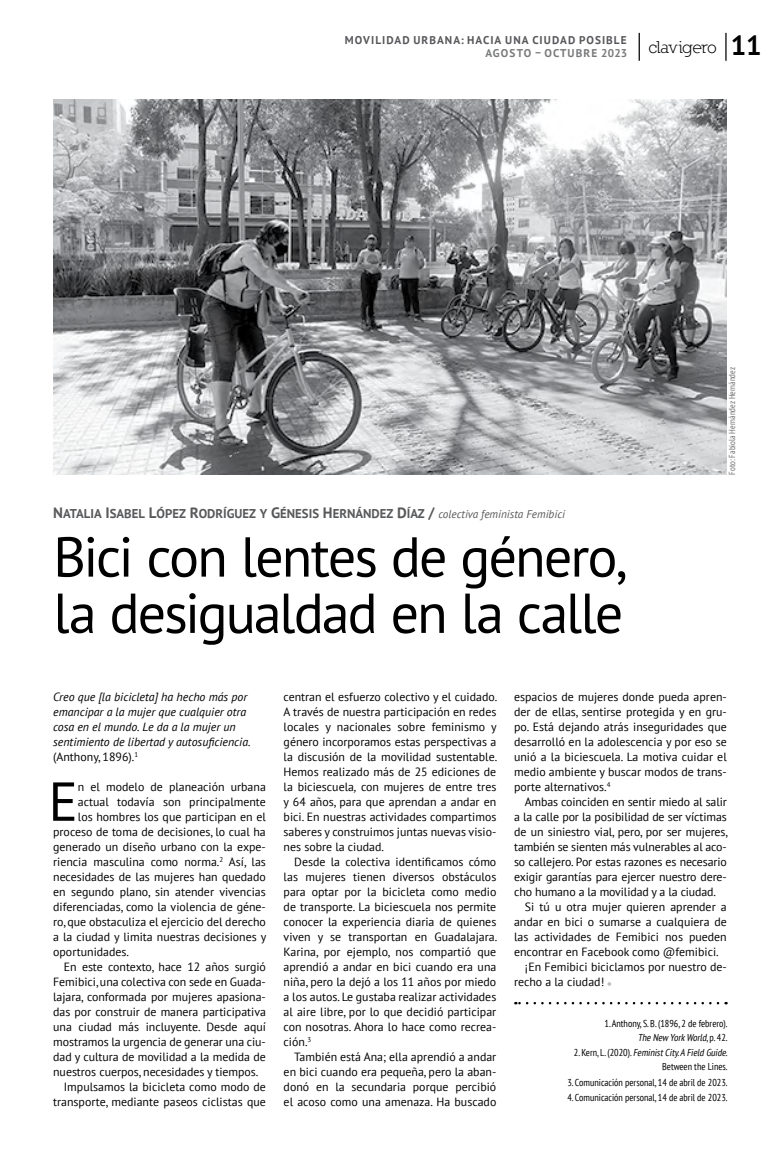
<style>
.page{position:relative;width:780px;height:1170px;background:#fff}
.page>*{position:absolute;margin:0;border:0;box-sizing:border-box;transform-origin:0 0}
.t1{font:56.12px/56.2px "PT Sans";letter-spacing:-.035em;color:#000}
.t2{font:54.75px "PT Sans";color:#000}
.t3{font:17.5px "Nilland";letter-spacing:-.035em;color:#000}
.t4{font:12.75px "PT Sans Bold SC850";color:#58595b}
.t5{font:11.88px/15px "PT Sans";color:#000;text-align:justify}
.t6{font:italic 11.88px/15px "PT Sans";color:#000}
.t7{font:700 11.25px "PT Sans";letter-spacing:.09em;color:#57585b}
.t8{font:700 11.25px "PT Sans";letter-spacing:.1em;color:#58595b}
.t9{font:condensed 10px/13.8px "PT Sans";color:#000;text-align:right}
.t10{font:condensed 8.75px "PT Sans";color:#6d6e71}
.s1{font-family:"PT Sans Bold SC850";font-size:27.38px}
.s2{font-size:15px}
.s3{font-family:"PT Sans";font-style:italic;font-size:11.25px}
.s4{font-style:normal}
.s5{font-style:italic}
</style>
<div class="page">
<svg style="left:725px;top:33px;width:1px;height:28px"></svg>
<svg style="left:638px;top:33px;width:1px;height:28px"></svg>
<img style="left:53px;top:99px;width:673px;height:375px">
<svg style="left:515px;top:1001px;width:203px;height:3px"></svg>
<p class="t7" style="left:345px;top:33px;width:283px">MOVILIDAD URBANA: HACIA UNA CIUDAD POSIBLE</p>
<p class="t8" style="left:485px;top:46px;width:143px">AGOSTO – OCTUBRE 2023</p>
<h3 class="t3" style="left:648px;top:36px;width:115px">clavigero <span class="s1">11</span></h3>
<p class="t4" style="left:53px;top:504px;width:513px"><span class="s2">N</span>ATALIA <span class="s2">I</span> SABEL <span class="s2">L</span>ÓPEZ <span class="s2">R</span>ODRÍGUEZ Y <span class="s2">G</span>ÉNESIS <span class="s2">H</span>ERNÁNDEZ <span class="s2">D</span>ÍAZ <span class="s2">/</span> <span class="s3">colectiva feminista Femibici</span></p>
<h1 class="t1" style="left:53px;top:527px;width:574px">Bici con lentes de género, la desigualdad en la calle</h1>
<p class="t10" style="left:726px;top:474px;width:109px;rotate:-90deg">Foto: Fabiola Hernández Hernández</p>
<p class="t6" style="left:53px;top:688px;width:199px">Creo que [la bicicleta] ha hecho más por emancipar a la mujer que cualquier otra cosa en el mundo. Le da a la mujer un sentimiento de libertad y autosuficiencia. <span class="s4">(Anthony, 1896).</span><sup>1</sup></p>
<h2 class="t2" style="left:48px;top:766px;width:31px">E</h2>
<p class="t5" style="left:78px;top:778px;width:189px">n el modelo de planeación urbana</p>
<p class="t5" style="left:78px;top:793px;width:189px">actual todavía son principalmente</p>
<p class="t5" style="left:78px;top:808px;width:189px">los hombres los que participan en el</p>
<p class="t5" style="left:53px;top:823px;width:214px">proceso de toma de decisiones, lo cual ha</p>
<p class="t5" style="left:53px;top:838px;width:214px">generado un diseño urbano con la expe-</p>
<p class="t5" style="left:53px;top:853px;width:214px">riencia masculina como norma.<sup>2</sup> Así, las</p>
<p class="t5" style="left:53px;top:868px;width:214px">necesidades de las mujeres han quedado</p>
<p class="t5" style="left:53px;top:883px;width:214px">en segundo plano, sin atender vivencias</p>
<p class="t5" style="left:53px;top:898px;width:214px">diferenciadas, como la violencia de géne-</p>
<p class="t5" style="left:53px;top:913px;width:214px">ro, que obstaculiza el ejercicio del derecho</p>
<p class="t5" style="left:53px;top:928px;width:215px">a la ciudad y limita nuestras decisiones y</p>
<p class="t5" style="left:53px;top:943px;width:77px">oportunidades.</p>
<p class="t5" style="left:64px;top:958px;width:203px">En este contexto, hace 12 años surgió</p>
<p class="t5" style="left:53px;top:973px;width:214px">Femibici, una colectiva con sede en Guada-</p>
<p class="t5" style="left:53px;top:988px;width:214px">lajara, conformada por mujeres apasiona-</p>
<p class="t5" style="left:53px;top:1003px;width:214px">das por construir de manera participativa</p>
<p class="t5" style="left:53px;top:1018px;width:214px">una ciudad más incluyente. Desde aquí</p>
<p class="t5" style="left:53px;top:1033px;width:214px">mostramos la urgencia de generar una ciu-</p>
<p class="t5" style="left:53px;top:1048px;width:214px">dad y cultura de movilidad a la medida de</p>
<p class="t5" style="left:53px;top:1063px;width:207px">nuestros cuerpos, necesidades y tiempos.</p>
<p class="t5" style="left:64px;top:1078px;width:203px">Impulsamos la bicicleta como modo de</p>
<p class="t5" style="left:53px;top:1093px;width:214px">transporte, mediante paseos ciclistas que</p>
<p class="t5" style="left:283px;top:688px;width:215px">centran el esfuerzo colectivo y el cuidado.<br>A través de nuestra participación en redes locales y nacionales sobre feminismo y género incorporamos estas perspectivas a la discusión de la movilidad sustentable.<br>Hemos realizado más de 25 ediciones de la biciescuela<span class="s5">,</span> con mujeres de entre tres y 64 años, para que aprendan a andar en bici. En nuestras actividades compartimos saberes y construimos juntas nuevas visio&shy;nes sobre la ciudad.</p>
<p class="t5" style="left:283px;top:853px;width:215px;text-indent:11px">Desde la colectiva identificamos cómo las mujeres tienen diversos obstáculos para optar por la bicicleta como medio de transporte. La biciescuela nos permite conocer la experiencia diaria de quienes viven y se transportan en Guadalajara.<br>Karina, por ejemplo, nos compartió que aprendió a andar en bici cuando era una niña, pero la dejó a los 11 años por miedo a los autos. Le gustaba realizar actividades al aire libre, por lo que decidió participar con nosotras. Ahora lo hace como recrea&shy;ción.<sup>3</sup></p>
<p class="t5" style="left:283px;top:1048px;width:214px;text-indent:11px">También está Ana; ella aprendió a andar en bici cuando era pequeña, pero la aban&shy;donó en la secundaria porque percibió el acoso como una amenaza. Ha buscado</p>
<p class="t5" style="left:514px;top:688px;width:214px">espacios de mujeres donde pueda apren&shy;der de ellas, sentirse protegida y en gru&shy;po. Está dejando atrás inseguridades que desarrolló en la adolescencia y por eso se unió a la biciescuela. La motiva cuidar el medio ambiente y buscar modos de trans&shy;porte alternativos.<sup>4</sup></p>
<p class="t5" style="left:524px;top:793px;width:203px">Ambas coinciden en sentir miedo al salir</p>
<p class="t5" style="left:514px;top:808px;width:214px">a la calle por la posibilidad de ser víctimas</p>
<p class="t5" style="left:514px;top:823px;width:215px">de un siniestro vial, pero, por ser mujeres,</p>
<p class="t5" style="left:514px;top:838px;width:214px">también se sienten más vulnerables al aco-</p>
<p class="t5" style="left:514px;top:853px;width:214px">so callejero. Por estas razones es necesario</p>
<p class="t5" style="left:514px;top:868px;width:214px">exigir garantías para ejercer nuestro dere-</p>
<p class="t5" style="left:514px;top:883px;width:203px">cho humano a la movilidad y a la ciudad.</p>
<p class="t5" style="left:524px;top:898px;width:203px">Si tú u otra mujer quieren aprender a</p>
<p class="t5" style="left:514px;top:913px;width:214px">andar en bici o sumarse a cualquiera de</p>
<p class="t5" style="left:514px;top:928px;width:214px">las actividades de Femibici nos pueden</p>
<p class="t5" style="left:514px;top:943px;width:206px">encontrar en Facebook como @femibici.</p>
<p class="t5" style="left:524px;top:958px;width:203px">¡En Femibici biciclamos por nuestro de-</p>
<p class="t5" style="left:514px;top:973px;width:92px">recho a la ciudad!</p>
<p class="t9" style="left:604px;top:1016px;width:124px">1. Anthony, S. B. (1896, 2 de febrero).<br><span class="s5">The New YorkWorld</span>, p . 4 2 .</p>
<p class="t9" style="left:574px;top:1045px;width:156px">2 . Ke r n , L . ( 2 0 2 0 ) . <span class="s5">FeministCity.AField Guide</span>.<br>Between the Lines.</p>
<p class="t9" style="left:567px;top:1074px;width:161px">3. Comunicación personal, 14 de abril de 2023.</p>
<p class="t9" style="left:567px;top:1090px;width:161px">4. Comunicación personal, 14 de abril de 2023.</p>
</div>
